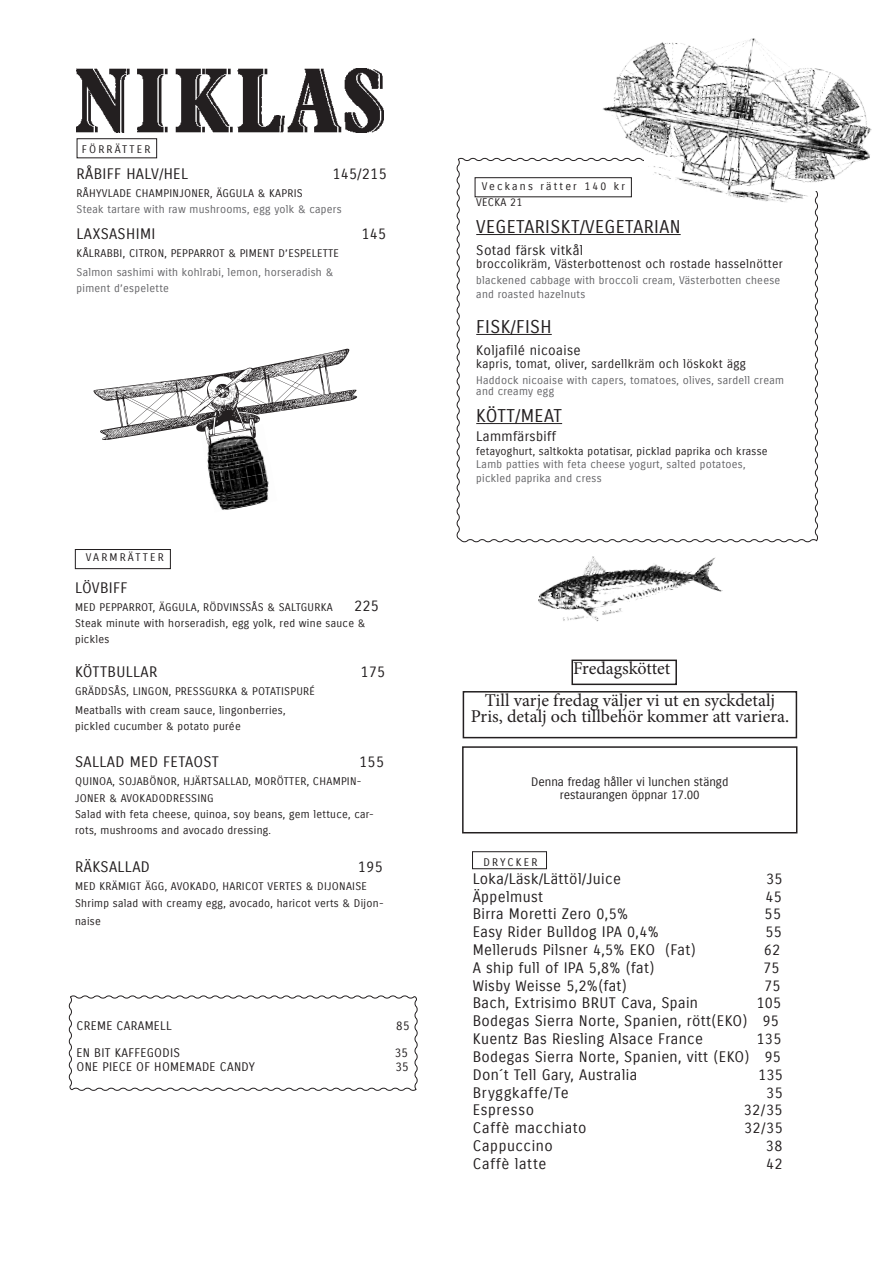
<style>
.page{position:relative;width:893px;height:1263px;background:#fff}
.page>*{position:absolute;margin:0;border:0;box-sizing:border-box;transform-origin:0 0}
.t1{font:18px "Minion Pro";color:#231f20}
.t2{font:18px "Carrois Gothic";letter-spacing:.025em;color:#231f20}
.t3{font:14.85px "Carrois Gothic";letter-spacing:.025em;color:#231f20}
.t4{font:14.85px "Carrois Gothic";letter-spacing:.045em;color:#231f20}
.t5{font:13.5px "Carrois Gothic";letter-spacing:.025em;color:#231f20}
.t6{font:12.15px "Carrois Gothic";letter-spacing:.025em;color:#231f20}
.t7{font:12px "Carrois Gothic";letter-spacing:.025em;color:#231f20}
.t8{font:12px "Carrois Gothic";color:#231f20}
.t9{font:10.8px/16.2px "Carrois Gothic";letter-spacing:.025em;color:#231f20}
.t10{font:10.8px/16.2px "Carrois Gothic";letter-spacing:.025em;color:#636366}
.t11{font:10.8px "Carrois Gothic";letter-spacing:.2em;color:#231f20}
</style>
<div class="page">
<img style="left:538px;top:556px;width:185px;height:66px">
<img style="left:77px;top:69px;width:306px;height:64px">
<svg style="left:456px;top:157px;width:362px;height:386px"></svg>
<img style="left:591px;top:38px;width:281px;height:183px">
<svg style="left:68px;top:995px;width:350px;height:96px"></svg>
<img style="left:207px;top:446px;width:57px;height:12px">
<img style="left:207px;top:458px;width:60px;height:19px">
<img style="left:210px;top:472px;width:58px;height:5px">
<img style="left:209px;top:477px;width:60px;height:14px">
<img style="left:212px;top:491px;width:57px;height:14px">
<img style="left:219px;top:505px;width:35px;height:5px">
<svg style="left:93px;top:349px;width:264px;height:97px"></svg>
<div style="left:571px;top:659px;width:106px;height:26px;border:2px solid #231f20"></div>
<div style="left:463px;top:691px;width:334px;height:47px;border:2px solid #231f20"></div>
<hr style="left:476px;top:234px;width:205px;height:1px;background:#231f20">
<hr style="left:476px;top:334px;width:76px;height:1px;background:#231f20">
<hr style="left:476px;top:423px;width:86px;height:1px;background:#231f20">
<div style="left:77px;top:138px;width:80px;height:20px;border:1px solid #231f20"></div>
<div style="left:75px;top:549px;width:96px;height:20px;border:1px solid #231f20"></div>
<div style="left:472px;top:851px;width:75px;height:18px;border:1px solid #231f20"></div>
<div style="left:475px;top:177px;width:157px;height:20px;border:1px solid #231f20"></div>
<div style="left:462px;top:746px;width:335px;height:87px;border:2px solid #231f20"></div>
<p class="t11" style="left:82px;top:143px;width:70px">FÖRRÄTTER</p>
<p class="t3" style="left:77px;top:165px;width:113px">RÅBIFF HALV/HEL</p>
<p class="t3" style="left:332px;top:165px;width:56px">145/215</p>
<p class="t9" style="left:77px;top:185px;width:228px">RÅHYVLADE CHAMPINJONER, ÄGGULA &amp; KAPRIS</p>
<p class="t10" style="left:77px;top:201px;width:267px">Steak tartare with raw mushrooms, egg yolk &amp; capers</p>
<p class="t3" style="left:77px;top:226px;width:80px">LAXSASHIMI</p>
<p class="t3" style="left:361px;top:226px;width:26px">145</p>
<p class="t9" style="left:77px;top:245px;width:264px">KÅLRABBI, CITRON, PEPPARROT &amp; PIMENT D’ESPELETTE</p>
<p class="t10" style="left:77px;top:264px;width:258px">Salmon sashimi with kohlrabi, lemon, horseradish &amp; piment d’espelette</p>
<p class="t11" style="left:86px;top:551px;width:79px">VARMRÄTTER</p>
<p class="t3" style="left:75px;top:579px;width:54px">LÖVBIFF</p>
<p class="t9" style="left:75px;top:599px;width:259px">MED PEPPARROT, ÄGGULA, RÖDVINSSÅS &amp; SALTGURKA</p>
<p class="t3" style="left:354px;top:597px;width:26px">225</p>
<p class="t9" style="left:75px;top:615px;width:292px">Steak minute with horseradish, egg yolk, red wine sauce &amp; pickles</p>
<p class="t3" style="left:75px;top:663px;width:84px">KÖTTBULLAR</p>
<p class="t3" style="left:360px;top:663px;width:26px">175</p>
<p class="t9" style="left:75px;top:683px;width:241px">GRÄDDSÅS, LINGON, PRESSGURKA &amp; POTATISPURÉ</p>
<p class="t9" style="left:75px;top:702px;width:212px">Meatballs with cream sauce, lingonberries,</p>
<p class="t9" style="left:75px;top:718px;width:167px">pickled cucumber &amp; potato purée</p>
<p class="t3" style="left:75px;top:753px;width:145px">SALLAD MED FETAOST</p>
<p class="t3" style="left:359px;top:753px;width:26px">155</p>
<p class="t9" style="left:75px;top:772px;width:288px;line-height:17.5px">QUINOA, SOJABÖNOR, HJÄRTSALLAD, MORÖTTER, CHAMPIN-<br>JONER &amp; AVOKADODRESSING</p>
<p class="t9" style="left:75px;top:807px;width:300px">Salad with feta cheese, quinoa, soy beans, gem lettuce, car&shy;rots, mushrooms and avocado dressing.</p>
<p class="t3" style="left:75px;top:858px;width:76px">RÄKSALLAD</p>
<p class="t3" style="left:358px;top:858px;width:26px">195</p>
<p class="t9" style="left:75px;top:878px;width:293px">MED KRÄMIGT ÄGG, AVOKADO, HARICOT VERTES &amp; DIJONAISE</p>
<p class="t9" style="left:75px;top:895px;width:310px;line-height:17.5px">Shrimp salad with creamy egg, avocado, haricot verts &amp; Dijon&shy;naise</p>
<p class="t6" style="left:77px;top:1019px;width:97px">CREME CARAMELL</p>
<p class="t6" style="left:396px;top:1019px;width:15px">85</p>
<p class="t6" style="left:77px;top:1046px;width:105px">EN BIT KAFFEGODIS</p>
<p class="t6" style="left:395px;top:1046px;width:15px">35</p>
<p class="t6" style="left:77px;top:1059px;width:180px">ONE PIECE OF HOMEMADE CANDY</p>
<p class="t6" style="left:395px;top:1059px;width:15px">35</p>
<p class="t11" style="left:482px;top:180px;width:145px">Veckans rätter 140 kr</p>
<p class="t9" style="left:476px;top:195px;width:47px">VECKA 21</p>
<p class="t2" style="left:476px;top:217px;width:206px">VEGETARISKT/VEGETARIAN</p>
<p class="t5" style="left:476px;top:242px;width:108px">Sotad färsk vitkål</p>
<p class="t7" style="left:476px;top:257px;width:308px">broccolikräm, Västerbottenost och rostade hasselnötter</p>
<p class="t10" style="left:476px;top:273px;width:306px">blackened cabbage with broccoli cream, Västerbotten cheese</p>
<p class="t10" style="left:476px;top:286px;width:111px">and roasted hazelnuts</p>
<p class="t2" style="left:476px;top:316px;width:77px">FISK/FISH</p>
<p class="t5" style="left:476px;top:342px;width:106px">Koljafilé nicoaise</p>
<p class="t7" style="left:476px;top:357px;width:271px">kapris, tomat, oliver, sardellkräm och löskokt ägg</p>
<p class="t10" style="left:476px;top:373px;width:309px">Haddock nicoaise with capers, tomatoes, olives, sardell cream</p>
<p class="t10" style="left:476px;top:384px;width:79px">and creamy egg</p>
<p class="t2" style="left:476px;top:406px;width:87px">KÖTT/MEAT</p>
<p class="t5" style="left:476px;top:429px;width:81px">Lammfärsbiff</p>
<p class="t9" style="left:476px;top:443px;width:293px">fetayoghurt, saltkokta potatisar, picklad paprika och krasse</p>
<p class="t10" style="left:476px;top:456px;width:271px">Lamb patties with feta cheese yogurt, salted potatoes,</p>
<p class="t10" style="left:476px;top:470px;width:127px">pickled paprika and cress</p>
<p class="t1" style="left:573px;top:656px;width:99px">Fredagsköttet</p>
<p class="t1" style="left:485px;top:688px;width:292px">Till varje fredag väljer vi ut en syckdetalj</p>
<p class="t1" style="left:471px;top:704px;width:320px">Pris, detalj och tillbehör kommer att variera.</p>
<p class="t8" style="left:531px;top:775px;width:199px">Denna fredag håller vi lunchen stängd</p>
<p class="t8" style="left:560px;top:788px;width:141px">restaurangen öppnar 17.00</p>
<p class="t11" style="left:483px;top:856px;width:55px">DRYCKER</p>
<p class="t3" style="left:473px;top:870px;width:150px">Loka/Läsk/Lättöl/Juice</p>
<p class="t3" style="left:766px;top:870px;width:18px">35</p>
<p class="t3" style="left:473px;top:888px;width:72px">Äppelmust</p>
<p class="t3" style="left:766px;top:888px;width:18px">45</p>
<p class="t3" style="left:473px;top:906px;width:157px">Birra Moretti Zero 0,5%</p>
<p class="t3" style="left:765px;top:906px;width:18px">55</p>
<p class="t3" style="left:473px;top:923px;width:188px">Easy Rider Bulldog IPA 0,4%</p>
<p class="t3" style="left:765px;top:923px;width:18px">55</p>
<p class="t3" style="left:473px;top:941px;width:225px">Melleruds Pilsner 4,5% EKO (Fat)</p>
<p class="t3" style="left:764px;top:941px;width:18px">62</p>
<p class="t3" style="left:473px;top:959px;width:183px">A ship full of IPA 5,8% (fat)</p>
<p class="t3" style="left:763px;top:959px;width:18px">75</p>
<p class="t3" style="left:473px;top:977px;width:156px">Wisby Weisse 5,2%(fat)</p>
<p class="t3" style="left:764px;top:977px;width:18px">75</p>
<p class="t3" style="left:473px;top:995px;width:227px">Bach, Extrisimo BRUT Cava, Spain</p>
<p class="t3" style="left:756px;top:995px;width:26px">105</p>
<p class="t3" style="left:473px;top:1012px;width:308px">Bodegas Sierra Norte, Spanien, rött(EKO) 95</p>
<p class="t3" style="left:473px;top:1030px;width:232px">Kuentz Bas Riesling Alsace France</p>
<p class="t3" style="left:756px;top:1030px;width:26px">135</p>
<p class="t3" style="left:473px;top:1048px;width:310px">Bodegas Sierra Norte, Spanien, vitt (EKO) 95</p>
<p class="t3" style="left:473px;top:1066px;width:166px">Don´t Tell Gary, Australia</p>
<p class="t3" style="left:758px;top:1066px;width:26px">135</p>
<p class="t4" style="left:473px;top:1084px;width:97px">Bryggkaffe/Te</p>
<p class="t3" style="left:766px;top:1084px;width:18px">35</p>
<p class="t3" style="left:473px;top:1102px;width:63px">Espresso</p>
<p class="t3" style="left:744px;top:1102px;width:40px">32/35</p>
<p class="t3" style="left:473px;top:1119px;width:115px">Caffè macchiato</p>
<p class="t3" style="left:744px;top:1119px;width:40px">32/35</p>
<p class="t3" style="left:473px;top:1137px;width:82px">Cappuccino</p>
<p class="t3" style="left:766px;top:1137px;width:18px">38</p>
<p class="t4" style="left:473px;top:1155px;width:75px">Caffè latte</p>
<p class="t3" style="left:766px;top:1155px;width:18px">42</p>
</div>
